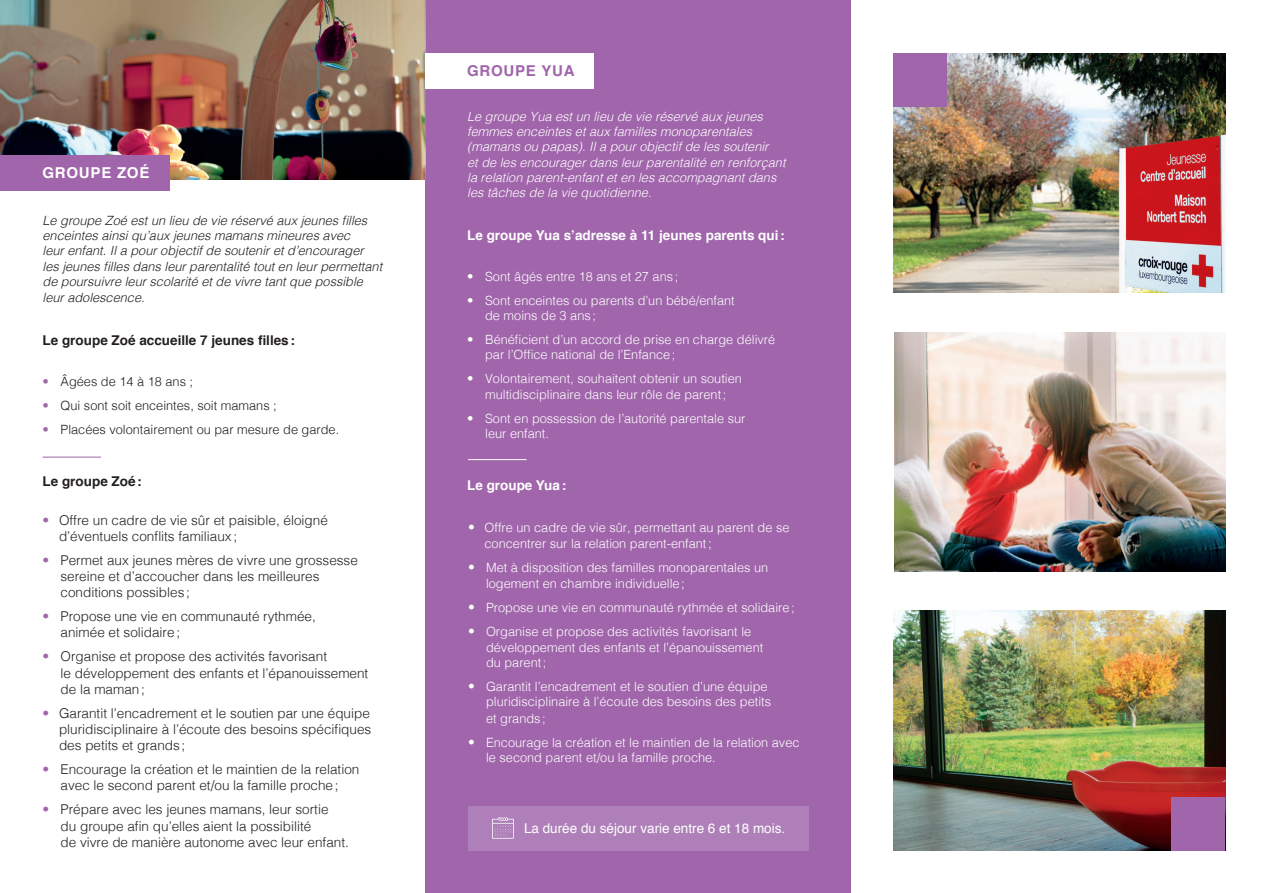
<style>
.page{position:relative;width:1268px;height:893px;background:#fff}
.page>*{position:absolute;margin:0;border:0;box-sizing:border-box;transform-origin:0 0}
.t1{font:700 15px "Helvetica";letter-spacing:.05em;color:#fff}
.t2{font:700 15px "Helvetica";letter-spacing:.05em;color:#a065aa}
.t3{font:300 13.5px/16.2px "Helvetica";color:#231f20}
.t4{font:700 13.5px "Helvetica";color:#fff}
.t5{font:700 13.5px "Helvetica";color:#231f20}
.t6{font:13.5px "Helvetica";color:#fff}
.t7{font:300 12.75px/15.3px "Helvetica";color:#fff}
.t8{font:italic 300 12.75px/15.5px "Helvetica";color:#231f20}
.t9{font:italic 300 12.75px/15.3px "Helvetica";color:#fff}
.t10{font:300 12.75px "Helvetica";color:#231f20}
.s1{color:#a065aa}
.s2{font-size:13.5px}
</style>
<div class="page">
<div style="left:425px;top:0;width:425px;height:893px;background:#a065aa"></div>
<div style="left:468px;top:806px;width:340px;height:44px;background:#ae7fb8"></div>
<hr style="left:43px;top:457px;width:58px;height:1px;background:#a065aa">
<hr style="left:468px;top:459px;width:58px;height:1px;background:#fff">
<img style="left:0;top:0;width:425px;height:180px">
<div style="left:0;top:155px;width:169px;height:35px;background:#a065aa"></div>
<div style="left:425px;top:53px;width:168px;height:35px;background:#fff"></div>
<img style="left:893px;top:53px;width:331px;height:240px">
<svg style="left:492px;top:817px;width:21px;height:22px"></svg>
<img style="left:894px;top:332px;width:331px;height:240px">
<img style="left:893px;top:611px;width:331px;height:239px">
<div style="left:893px;top:53px;width:53px;height:54px;background:#a065aa"></div>
<div style="left:1171px;top:797px;width:53px;height:53px;background:#a065aa"></div>
<p class="t1" style="left:43px;top:161px;width:108px">GROUPE ZOÉ</p>
<p class="t8" style="left:43px;top:212px;width:341px">Le groupe Zoé est un lieu de vie réservé aux jeunes filles enceintes ainsi qu’aux jeunes mamans mineures avec<br>leur enfant. Il a pour objectif de soutenir et d’encourager les jeunes filles dans leur parentalité tout en leur permettant de poursuivre leur scolarité et de vivre tant que possible leur adolescence.</p>
<p class="t5" style="left:43px;top:330px;width:254px">Le groupe Zoé accueille 7 jeunes filles:</p>
<p class="t10" style="left:43px;top:370px;width:152px"><span class="s1">•</span> Âgées de 14 à 18 ans ;</p>
<p class="t10" style="left:43px;top:394px;width:236px"><span class="s1">•</span> Qui sont soit enceintes, soit mamans ;</p>
<p class="t10" style="left:43px;top:418px;width:298px"><span class="s1">•</span> Placées volontairement ou par mesure de garde.</p>
<p class="t5" style="left:43px;top:470px;width:101px">Le groupe Zoé:</p>
<p class="t3" style="left:59px;top:511px;width:270px;text-indent:-16px"><span class="s1">•</span> Offre un cadre de vie sûr et paisible, éloigné d’éventuels conflits familiaux;</p>
<p class="t3" style="left:61px;top:551px;width:299px;text-indent:-18px"><span class="s1">•</span> Permet aux jeunes mères de vivre une grossesse sereine et d’accoucher dans les meilleures conditions possibles ;</p>
<p class="t3" style="left:61px;top:607px;width:257px;text-indent:-18px"><span class="s1">•</span> Propose une vie en communauté rythmée, animée et solidaire;</p>
<p class="t3" style="left:61px;top:648px;width:309px;text-indent:-18px"><span class="s1">•</span> Organise et propose des activités favorisant<br>le développement des enfants et l’épanouissement de la maman;</p>
<p class="t3" style="left:59px;top:704px;width:314px;text-align:justify;text-indent:-16px"><span class="s1">•</span> Garantit l’encadrement et le soutien par une équipe pluridisciplinaire à l’écoute des besoins spécifiques des petits et grands;</p>
<p class="t3" style="left:43px;top:760px;width:318px;text-align:center"><span class="s1">•</span> Encourage la création et le maintien de la relation avec le second parent et/ou la famille proche;</p>
<p class="t3" style="left:61px;top:801px;width:290px;text-indent:-18px"><span class="s1">•</span> Prépare avec les jeunes mamans, leur sortie<br>du groupe afin qu’elles aient la possibilité<br>de vivre de manière autonome avec leur enfant.</p>
<p class="t2" style="left:467px;top:59px;width:109px">GROUPE YUA</p>
<p class="t9" style="left:467px;top:108px;width:320px">Le groupe Yua est un lieu de vie réservé aux jeunes femmes enceintes et aux familles monoparentales (mamans ou papas). Il a pour objectif de les soutenir<br>et de les encourager dans leur parentalité en renforçant la relation parent-enfant et en les accompagnant dans les tâches de la vie quotidienne.</p>
<p class="t4" style="left:467px;top:225px;width:319px">Le groupe Yua s’adresse à 11 jeunes parents qui:</p>
<p class="t7" style="left:467px;top:267px;width:212px">• Sont âgés entre 18 ans et 27 ans ;</p>
<p class="t7" style="left:485px;top:291px;width:251px;text-indent:-18px">• Sont enceintes ou parents d’un bébé/enfant de moins de 3 ans;</p>
<p class="t7" style="left:485px;top:331px;width:291px;text-indent:-18px">• Bénéficient d’un accord de prise en charge délivré par l’Office national de l’Enfance;</p>
<p class="t7" style="left:467px;top:370px;width:276px;text-align:center">• Volontairement, souhaitent obtenir un soutien multidisciplinaire dans leur rôle de parent;</p>
<p class="t7" style="left:485px;top:409px;width:262px;text-indent:-18px">• Sont en possession de l’autorité parentale sur leur enfant.</p>
<p class="t4" style="left:467px;top:474px;width:100px">Le groupe Yua:</p>
<p class="t7" style="left:484px;top:518px;width:306px;line-height:16.2px;text-indent:-17px"><span class="s2">•</span> Offre un cadre de vie sûr, permettant au parent de se concentrer sur la relation parent-enfant<span class="s2">;</span></p>
<p class="t7" style="left:486px;top:559px;width:284px;line-height:16.2px;text-indent:-18px"><span class="s2">•</span> Met à disposition des familles monoparentales un logement en chambre individuelle;</p>
<p class="t7" style="left:468px;top:599px;width:328px"><span class="s2">•</span> Propose une vie en communauté rythmée et solidaire;</p>
<p class="t7" style="left:486px;top:623px;width:279px;text-indent:-18px"><span class="s2">•</span> Organise et propose des activités favorisant le développement des enfants et l’épanouissement du parent;</p>
<p class="t7" style="left:486px;top:678px;width:286px;line-height:15.8px;text-indent:-18px"><span class="s2">•</span> Garantit l’encadrement et le soutien d’une équipe pluridisciplinaire à l’écoute des besoins des petits et grands;</p>
<p class="t7" style="left:486px;top:733px;width:315px;text-indent:-18px"><span class="s2">•</span> Encourage la création et le maintien de la relation avec le second parent et/ou la famille proche.</p>
<p class="t6" style="left:524px;top:818px;width:263px">La durée du séjour varie entre 6 et 18 mois.</p>
</div>
